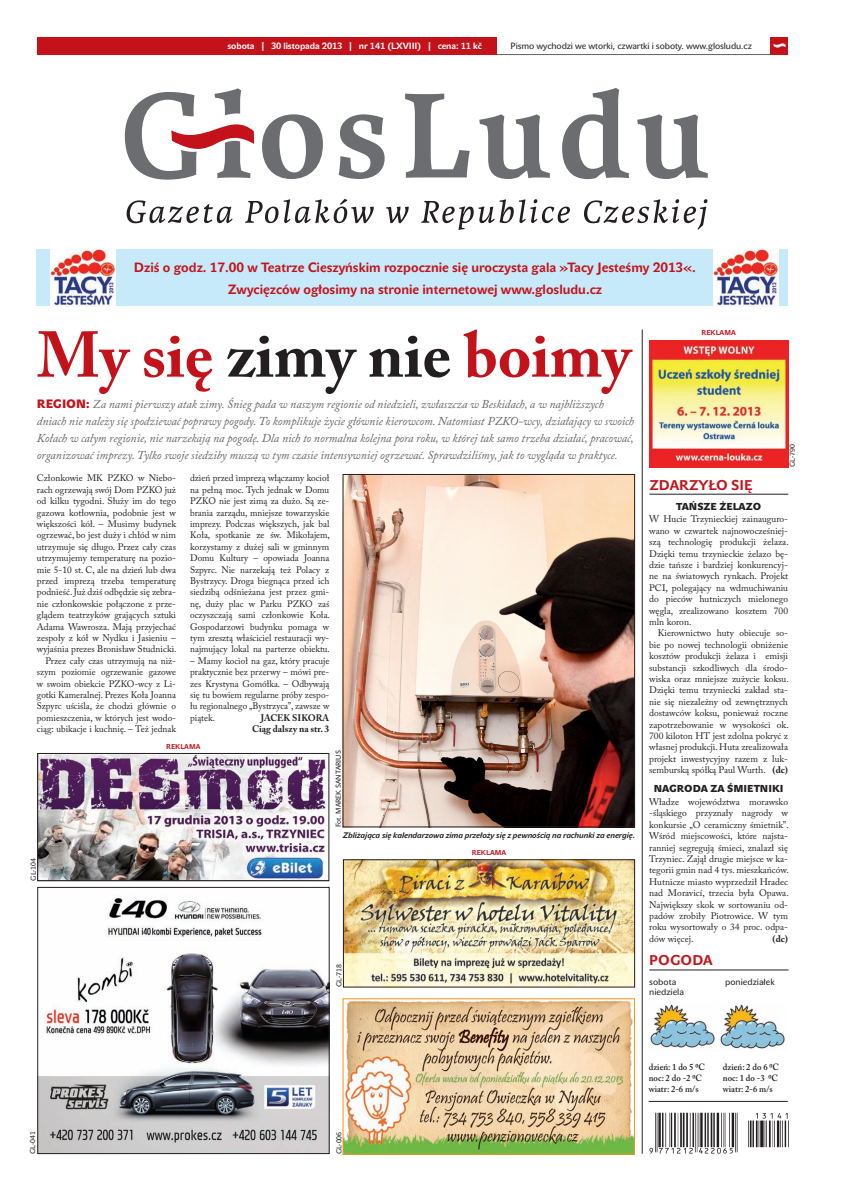
<style>
.page{position:relative;width:842px;height:1191px;background:#fff}
.page>*{position:absolute;margin:0;border:0;box-sizing:border-box;transform-origin:0 0}
.t1{font:700 64px "Adobe Caslon Pro";color:#c4121a}
.t2{font:700 14px "John Sans Text Pro";color:#c4121a}
.t3{font:700 13.3px/22px "John Sans Text Pro";color:#c4121a;text-align:center}
.t4{font:italic 12px/17px "Adobe Caslon Pro";color:#636366}
.t5{font:10px "John Sans Black Pro";color:#231f20}
.t6{font:9.5px/11.4px "Adobe Caslon Pro";color:#231f20;text-align:justify}
.t7{font:700 9.5px/11.4px "Adobe Caslon Pro";color:#231f20;text-align:right}
.t8{font:9px "John Sans Text Pro";letter-spacing:-.01em;color:#231f20}
.t9{font:600 9px/10.8px "Adobe Caslon Pro";color:#231f20}
.t10{font:700 9px "John Sans Text Pro";letter-spacing:-.01em;color:#fff}
.t11{font:italic 700 8px "John Sans Text Pro";color:#231f20}
.t12{font:7px "John Sans Text Pro";color:#231f20}
.t13{font:700 7px "John Sans Text Pro";color:#c4121a}
.s1{color:#231f20}
.s2{font-family:"John Sans Black Pro";font-style:normal;color:#c4121a}
.s3{font-weight:700}
</style>
<div class="page">
<img style="left:649px;top:1112px;width:139px;height:42px">
<hr style="left:649px;top:1101px;width:139px;height:1px;background:#231f20">
<hr style="left:37px;top:54px;width:751px;height:1px;background:#636366">
<svg style="left:339px;top:114px;width:46px;height:65px"></svg>
<svg style="left:405px;top:94px;width:65px;height:84px"></svg>
<svg style="left:479px;top:114px;width:71px;height:65px"></svg>
<svg style="left:562px;top:88px;width:67px;height:91px"></svg>
<svg style="left:637px;top:114px;width:71px;height:65px"></svg>
<svg style="left:262px;top:114px;width:61px;height:65px"></svg>
<svg style="left:127px;top:200px;width:106px;height:23px"></svg>
<svg style="left:245px;top:199px;width:129px;height:24px"></svg>
<svg style="left:386px;top:207px;width:23px;height:16px"></svg>
<svg style="left:421px;top:199px;width:149px;height:31px"></svg>
<svg style="left:584px;top:199px;width:123px;height:31px"></svg>
<svg style="left:125px;top:88px;width:129px;height:92px"></svg>
<div style="left:37px;top:37px;width:459px;height:17px;background:#c4121a"></div>
<div style="left:770px;top:37px;width:18px;height:17px;background:#c4121a"></div>
<svg style="left:774px;top:43px;width:12px;height:5px"></svg>
<div style="left:37px;top:250px;width:751px;height:56px;background:#c6eafa"></div>
<img style="left:40px;top:755px;width:287px;height:124px">
<div style="left:38px;top:753px;width:291px;height:128px;border:1px solid #231f20"></div>
<img style="left:345px;top:862px;width:288px;height:123px">
<div style="left:343px;top:860px;width:292px;height:127px;border:1px solid #231f20"></div>
<hr style="left:649px;top:494px;width:139px;height:1px;background:#231f20">
<hr style="left:642px;top:330px;width:1px;height:824px;background:#231f20">
<img style="left:649px;top:1004px;width:66px;height:44px">
<img style="left:343px;top:474px;width:292px;height:353px">
<img style="left:649px;top:340px;width:139px;height:128px">
<img style="left:345px;top:1001px;width:288px;height:151px">
<svg style="left:37px;top:887px;width:292px;height:267px"></svg>
<hr style="left:649px;top:970px;width:140px;height:1px;background:#231f20">
<img style="left:720px;top:1004px;width:65px;height:45px">
<img style="left:50px;top:250px;width:65px;height:56px">
<img style="left:714px;top:250px;width:65px;height:56px">
<p class="t10" style="left:227px;top:42px;width:256px">sobota | 30 listopada 2013 | nr 141 (LXVIII) | cena: 11 kč</p>
<p class="t8" style="left:511px;top:43px;width:243px">Pismo wychodzi we wtorki, czwartki i soboty. www.glosludu.cz</p>
<p class="t3" style="left:134px;top:257px;width:564px">Dziś o godz. 17.00 w Teatrze Cieszyńskim rozpocznie się uroczysta gala »Tacy Jesteśmy 2013«.<br>Zwycięzców ogłosimy na stronie internetowej www.glosludu.cz</p>
<p class="t1" style="left:37px;top:331px;width:595px">My się <span class="s1">zimy nie</span> boimy</p>
<p class="t4" style="left:37px;top:397px;width:599px"><span class="s2">REGION:</span> Za nami pierwszy atak zimy. Śnieg pada w naszym regionie od niedzieli, zwłaszcza w Beskidach, a w najbliższych dniach nie należy się spodziewać poprawy pogody. To komplikuje życie głównie kierowcom. Natomiast PZKO-wcy, działający w swoich Kołach w całym regionie, nie narzekają na pogodę. Dla nich to normalna kolejna pora roku, w której tak samo trzeba działać, pracować, organizować imprezy. Tylko swoje siedziby muszą w tym czasie intensywniej ogrzewać. Sprawdziliśmy, jak to wygląda w praktyce.</p>
<p class="t13" style="left:701px;top:329px;width:36px">REKLAMA</p>
<p class="t12" style="left:790px;top:467px;width:24px;rotate:-90deg">GL-790</p>
<p class="t6" style="left:37px;top:473px;width:141px;text-align:right">Członkowie MK PZKO w Niebo&shy;rach ogrzewają swój Dom PZKO już od kilku tygodni. Służy im do tego gazowa kotłownia, podobnie jest w większości kół. – Musimy budynek ogrzewać, bo jest duży i chłód w nim utrzymuje się długo. Przez cały czas utrzymujemy temperaturę na pozio&shy;mie 5-10 st. C, ale na dzień lub dwa przed imprezą trzeba temperaturę podnieść. Już dziś odbędzie się zebra&shy;nie członkowskie połączone z prze&shy;glądem teatrzyków grających sztuki Adama Wawrosza. Mają przyjechać zespoły z kół w Nydku i Jasieniu – wyjaśnia prezes Bronisław Studnicki.<br>Przez cały czas utrzymują na niż&shy;szym poziomie ogrzewanie gazowe w swoim obiekcie PZKO-wcy z Li&shy;gotki Kameralnej. Prezes Koła Joanna Szpyrc uściśla, że chodzi głównie o pomieszczenia, w których jest wodo&shy;ciąg: ubikacje i kuchnię. – Też jednak</p>
<p class="t6" style="left:190px;top:473px;width:141px">dzień przed imprezą włączamy kocioł na pełną moc. Tych jednak w Domu PZKO nie jest zimą za dużo. Są ze&shy;brania zarządu, mniejsze towarzyskie imprezy. Podczas większych, jak bal Koła, spotkanie ze św. Mikołajem, korzystamy z dużej sali w gminnym Domu Kultury – opowiada Joanna Szpyrc. Nie narzekają też Polacy z Bystrzycy. Droga biegnąca przed ich siedzibą odśnieżana jest przez gmi&shy;nę, duży plac w Parku PZKO zaś oczyszczają sami członkowie Koła.<br>Gospodarzowi budynku pomaga w tym zresztą właściciel restauracji wy&shy;najmujący lokal na parterze obiektu.</p>
<p class="t6" style="left:190px;top:656px;width:141px">– Mamy kocioł na gaz, który pracuje praktycznie bez przerwy – mówi pre&shy;zes Krystyna Gomółka. – Odbywają się tu bowiem regularne próby zespo&shy;łu regionalnego „Bystrzyca”, zawsze w piątek.</p>
<p class="t7" style="left:252px;top:713px;width:79px">JACEK SIKORA<br>Ciąg dalszy na str. 3</p>
<p class="t12" style="left:31px;top:881px;width:24px;rotate:-90deg">GL-104</p>
<p class="t13" style="left:166px;top:744px;width:36px">REKLAMA</p>
<p class="t12" style="left:336px;top:827px;width:78px;rotate:-90deg">Fot. MAREK SANTARIUS</p>
<p class="t11" style="left:343px;top:833px;width:294px">Zbliżająca się kalendarzowa zima przełoży się z pewnością na rachunki za energię.</p>
<p class="t12" style="left:337px;top:987px;width:24px;rotate:-90deg">GL-718</p>
<p class="t13" style="left:472px;top:850px;width:36px">REKLAMA</p>
<p class="t2" style="left:649px;top:480px;width:105px">ZDARZYŁO SIĘ</p>
<p class="t5" style="left:676px;top:502px;width:87px">TAŃSZE ŻELAZO</p>
<p class="t6" style="left:649px;top:514px;width:140px">W Hucie Trzynieckiej zainauguro-</p>
<p class="t6" style="left:649px;top:526px;width:140px">wano w czwartek najnowocześniej-</p>
<p class="t6" style="left:649px;top:537px;width:141px">szą technologię produkcji żelaza.</p>
<p class="t6" style="left:649px;top:549px;width:140px">Dzięki temu trzynieckie żelazo bę-</p>
<p class="t6" style="left:649px;top:560px;width:140px">dzie tańsze i bardziej konkurencyj-</p>
<p class="t6" style="left:649px;top:571px;width:140px">ne na światowych rynkach. Projekt</p>
<p class="t6" style="left:649px;top:583px;width:140px">PCI, polegający na wdmuchiwaniu</p>
<p class="t6" style="left:649px;top:594px;width:140px">do pieców hutniczych mielonego</p>
<p class="t6" style="left:649px;top:606px;width:140px">węgla, zrealizowano kosztem 700</p>
<p class="t6" style="left:649px;top:617px;width:44px">mln koron.</p>
<p class="t6" style="left:658px;top:628px;width:132px">Kierownictwo huty obiecuje so-</p>
<p class="t6" style="left:649px;top:640px;width:140px">bie po nowej technologii obniżenie</p>
<p class="t6" style="left:649px;top:651px;width:140px">kosztów produkcji żelaza i emisji</p>
<p class="t6" style="left:649px;top:663px;width:140px">substancji szkodliwych dla środo-</p>
<p class="t6" style="left:649px;top:674px;width:141px">wiska oraz mniejsze zużycie koksu.</p>
<p class="t6" style="left:649px;top:685px;width:140px">Dzięki temu trzyniecki zakład sta-</p>
<p class="t6" style="left:649px;top:697px;width:140px">nie się niezależny od zewnętrznych</p>
<p class="t6" style="left:649px;top:708px;width:140px">dostawców koksu, ponieważ roczne</p>
<p class="t6" style="left:649px;top:720px;width:141px">zapotrzebowanie w wysokości ok.</p>
<p class="t6" style="left:649px;top:731px;width:140px">700 kiloton HT jest zdolna pokryć z</p>
<p class="t6" style="left:649px;top:742px;width:140px">własnej produkcji. Huta zrealizowała</p>
<p class="t6" style="left:649px;top:754px;width:140px">projekt inwestycyjny razem z luk-</p>
<p class="t6" style="left:649px;top:765px;width:140px">semburską spółką Paul Wurth. <span class="s3">(dc)</span></p>
<p class="t5" style="left:654px;top:785px;width:131px">NAGRODA ZA ŚMIETNIKI</p>
<p class="t6" style="left:649px;top:797px;width:141px">Władze województwa morawsko -śląskiego przyznały nagrody w konkursie „O ceramiczny śmietnik”.<br>Wśród miejscowości, które najsta&shy;ranniej segregują śmieci, znalazł się Trzyniec. Zajął drugie miejsce w ka&shy;tegorii gmin nad 4 tys. mieszkańców.<br>Hutnicze miasto wyprzedził Hradec nad Moravicí, trzecia była Opawa.<br>Największy skok w sortowaniu od&shy;padów zrobiły Piotrowice. W tym roku wysortowały o 34 proc. odpa&shy;dów więcej.</p>
<p class="t7" style="left:773px;top:934px;width:17px">(dc)</p>
<p class="t2" style="left:649px;top:955px;width:65px">POGODA</p>
<p class="t8" style="left:649px;top:978px;width:29px">sobota</p>
<p class="t8" style="left:725px;top:978px;width:51px">poniedziałek</p>
<p class="t8" style="left:649px;top:989px;width:36px">niedziela</p>
<p class="t12" style="left:30px;top:1154px;width:24px;rotate:-90deg">GL-041</p>
<p class="t12" style="left:336px;top:1154px;width:24px;rotate:-90deg">GL-006</p>
<p class="t9" style="left:649px;top:1062px;width:58px">dzień: 1 do 5 0C noc: 2 do -2 0C wiatr: 2-6 m/s</p>
<p class="t9" style="left:723px;top:1062px;width:58px">dzień: 2 do 6 0C noc: 1 do -3 0C wiatr: 2-6 m/s</p>
</div>
